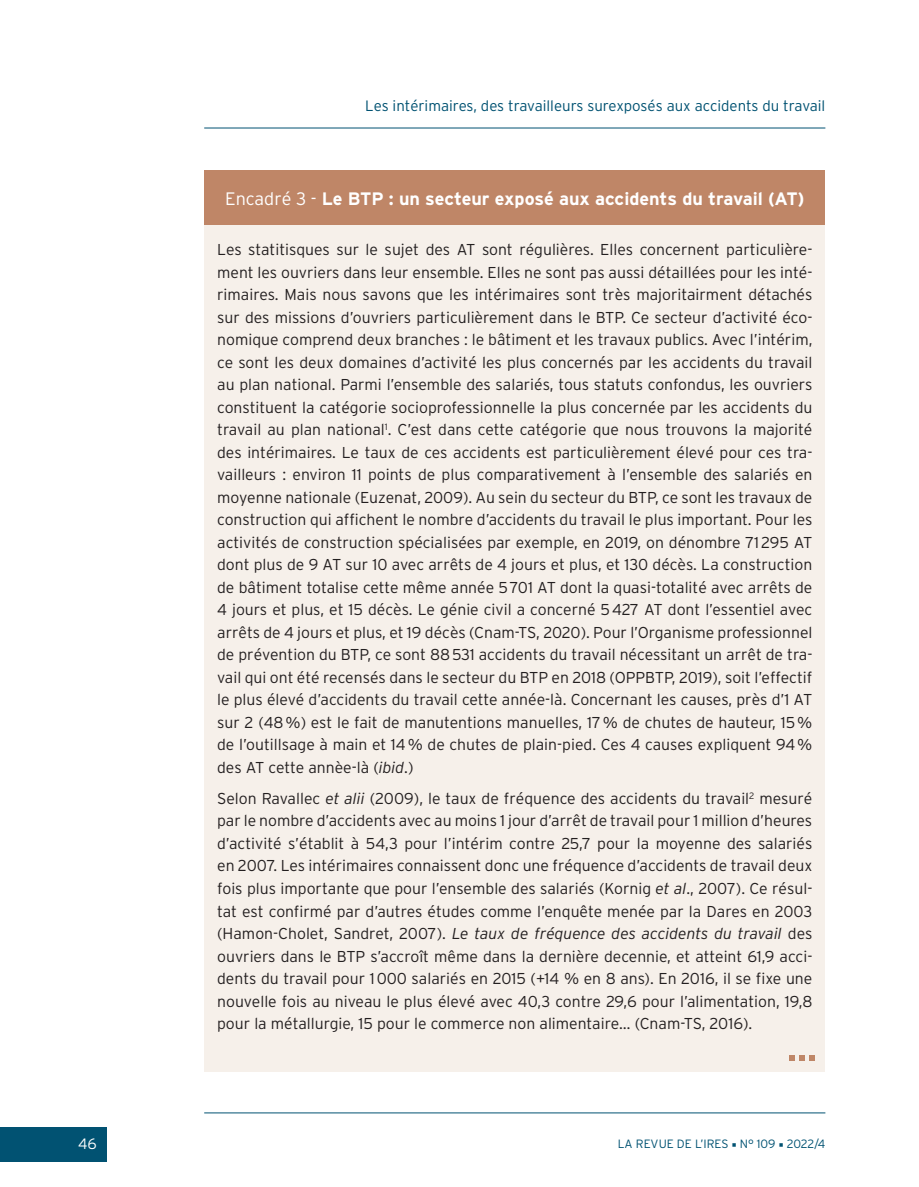
<style>
.page{position:relative;width:919px;height:1187px;background:#fff}
.page>*{position:absolute;margin:0;border:0;box-sizing:border-box;transform-origin:0 0}
.TITRE_ENCADRE{font:700 18px "Interstate";color:#fff}
.ENCADRE{font:300 15.75px/22.5px "Interstate";color:#231f20;text-align:justify}
.t1{font:300 15px "Interstate";color:#015272}
.t2{font:300 15px "Interstate";color:#fff}
.t3{font:300 12px "Interstate";color:#015272}
.s1{font-weight:300}
.s2{font-style:italic}
.s3{font-family:"Minion Pro";font-weight:400}
</style>
<div class="page">
<div style="left:0;top:1127px;width:106px;height:34px;background:#015272"></div>
<hr style="left:204px;top:128px;width:621px;height:1px;background:#015272">
<hr style="left:204px;top:1112px;width:621px;height:1px;background:#015272">
<div style="left:204px;top:170px;width:621px;height:55px;background:#bf8667"></div>
<div style="left:204px;top:225px;width:621px;height:846px;background:#f6f0ea"></div>
<svg style="left:789px;top:1055px;width:25px;height:5px"></svg>
<p class="t1" style="left:365px;top:97px;width:461px">Les intérimaires, des travailleurs surexposés aux accidents du travail</p>
<p class="TITRE_ENCADRE" style="left:225px;top:189px;width:580px"><span class="s1">Encadré 3 -</span> Le BTP : un secteur exposé aux accidents du travail (AT)</p>
<p class="ENCADRE" style="left:217px;top:238px;width:596px">Les statitisques sur le sujet des AT sont régulières. Elles concernent particulière&shy;ment les ouvriers dans leur ensemble. Elles ne sont pas aussi détaillées pour les inté&shy;rimaires. Mais nous savons que les intérimaires sont très majoritairment détachés sur des missions d’ouvriers particulièrement dans le BTP. Ce secteur d’activité éco&shy;nomique comprend deux branches : le bâtiment et les travaux publics. Avec l’intérim, ce sont les deux domaines d’activité les plus concernés par les accidents du travail au plan national. Parmi l’ensemble des salariés, tous statuts confondus, les ouvriers constituent la catégorie socioprofessionnelle la plus concernée par les accidents du travail au plan national<sup>1</sup>. C’est dans cette catégorie que nous trouvons la majorité des intérimaires. Le taux de ces accidents est particulièrement élevé pour ces tra&shy;vailleurs : environ 11 points de plus comparativement à l’ensemble des salariés en moyenne nationale (Euzenat, 2009). Au sein du secteur du BTP, ce sont les travaux de construction qui affichent le nombre d’accidents du travail le plus important. Pour les activités de construction spécialisées par exemple, en 2019, on dénombre 71295 AT dont plus de 9 AT sur 10 avec arrêts de 4 jours et plus, et 130 décès. La construction de bâtiment totalise cette même année 5701 AT dont la quasi-totalité avec arrêts de 4 jours et plus, et 15 décès. Le génie civil a concerné 5427 AT dont l’essentiel avec arrêts de 4 jours et plus, et 19 décès (Cnam-TS, 2020). Pour l’Organisme professionnel de prévention du BTP, ce sont 88531 accidents du travail nécessitant un arrêt de tra&shy;vail qui ont été recensés dans le secteur du BTP en 2018 (OPPBTP, 2019), soit l’effectif le plus élevé d’accidents du travail cette année-là. Concernant les causes, près d’1 AT sur 2 (48%) est le fait de manutentions manuelles, 17% de chutes de hauteur, 15% de l’outillsage à main et 14% de chutes de plain-pied. Ces 4 causes expliquent 94% des AT cette annèe-là (<span class="s2">ibid</span>.)</p>
<p class="ENCADRE" style="left:217px;top:787px;width:596px">Selon Ravallec <span class="s2">et alii</span> (2009), le taux de fréquence des accidents du travail<sup>2</sup> mesuré par le nombre d’accidents avec au moins 1 jour d’arrêt de travail pour 1 million d’heures d’activité s’établit à 54,3 pour l’intérim contre 25,7 pour la moyenne des salariés en 2007. Les intérimaires connaissent donc une fréquence d’accidents de travail deux fois plus importante que pour l’ensemble des salariés (Kornig <span class="s2">et al</span>., 2007). Ce résul&shy;tat est confirmé par d’autres études comme l’enquête menée par la Dares en 2003 (Hamon-Cholet, Sandret, 2007). <span class="s2">Le taux de fréquence des accidents du travail</span> des ouvriers dans le BTP s’accroît même dans la dernière decennie, et atteint 61,9 acci&shy;dents du travail pour 1000 salariés en 2015 (+14 % en 8 ans). En 2016, il se fixe une nouvelle fois au niveau le plus élevé avec 40,3 contre 29,6 pour l’alimentation, 19,8 pour la métallurgie, 15 pour le commerce non alimentaire… (Cnam-TS, 2016).</p>
<p class="t2" style="left:78px;top:1135px;width:20px">46</p>
<p class="t3" style="left:617px;top:1137px;width:209px">LA REVUE DE L’IRES <span class="s3">■</span> N° 109 <span class="s3">■</span> 2022/4</p>
</div>
